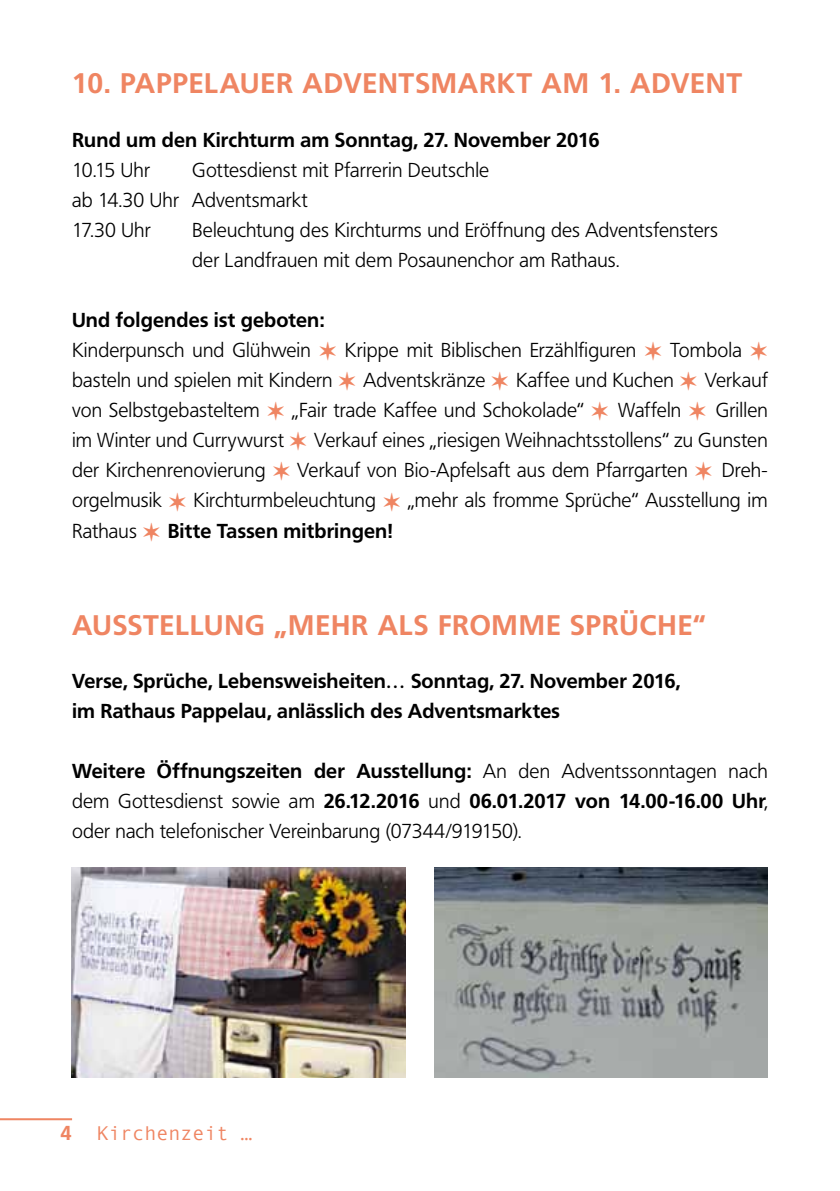
<style>
.page{position:relative;width:840px;height:1191px;background:#fff}
.page>*{position:absolute;margin:0;border:0;box-sizing:border-box;transform-origin:0 0}
.t1{font:700 28px "Frutiger BQ";letter-spacing:.03em;color:#ef8562}
.t2{font:300 20px/30px "Frutiger BQ";letter-spacing:.005em;color:#000}
.t3{font:700 20px/30px "Frutiger BQ";letter-spacing:.005em;color:#000}
.t4{font:20px "Andale Mono";color:#ef8562}
.s1{font-weight:300}
.s2{font-weight:700}
.s3{font-family:"Frutiger BQ";font-weight:700}
</style>
<div class="page">
<hr style="left:0;top:1118px;width:72px;height:2px;background:#ef8562">
<img style="left:72px;top:867px;width:333px;height:210px">
<img style="left:434px;top:867px;width:333px;height:210px">
<h1 class="t1" style="left:72px;top:66px;width:617px">10. pappelau er adventsmarkt am 1. ADVEN</h1>
<h1 class="t1" style="left:726px;top:66px;width:17px">T</h1>
<p class="t3" style="left:72px;top:125px;width:529px">Rund um den Kirchturm am Sonntag, 27. November 2016</p>
<p class="t2" style="left:72px;top:156px;width:418px;text-indent:120px">Gottesdienst mit Pfarrerin Deutschle ab 14.30 Uhr Adventsmarkt<br>17.30 Uhr</p>
<p class="t2" style="left:72px;top:156px;width:79px">10.15 Uhr</p>
<p class="t2" style="left:192px;top:216px;width:527px">Beleuchtung des Kirchturms und Eröffnung des Adventsfensters der Landfrauen mit dem Posaunenchor am Rathaus.</p>
<p class="t3" style="left:72px;top:305px;width:254px">Und folgendes ist geboten:</p>
<p class="t2" style="left:72px;top:336px;width:240px">Kinderpunsch und Glühwein</p>
<p class="t2" style="left:344px;top:336px;width:293px">Krippe mit Biblischen Erzählfiguren</p>
<p class="t2" style="left:72px;top:336px;width:697px;text-indent:597px">Tombola basteln und spielen mit Kindern Adventskränze Kaffee und Kuchen Verkauf von Selbstgebasteltem</p>
<p class="t2" style="left:291px;top:396px;width:293px">„Fair trade Kaffee und Schokolade“</p>
<p class="t2" style="left:618px;top:396px;width:65px">Waffeln</p>
<p class="t2" style="left:72px;top:396px;width:697px;text-align:justify;text-indent:643px">Grillen im Winter und Currywurst Verkauf eines „riesigen Weihnachtsstollens“ zu Gunsten der Kirchenrenovierung</p>
<p class="t2" style="left:297px;top:456px;width:392px">Verkauf von Bio-Apfelsaft aus dem Pfarrgarten</p>
<p class="t2" style="left:721px;top:456px;width:48px">Dreh-</p>
<p class="t2" style="left:72px;top:486px;width:91px">orgelmusik</p>
<p class="t2" style="left:193px;top:486px;width:184px">Kirchturmbeleuchtung</p>
<p class="t2" style="left:407px;top:486px;width:361px">„mehr als fromme Sprüche“ Ausstellung im</p>
<p class="t3" style="left:72px;top:515px;width:322px"><span class="s1">Rathaus</span> Bitte Tassen mitbringen!</p>
<h1 class="t1" style="left:72px;top:609px;width:634px">AUSSTELLUNG „Mehr als fromm e sprüche“</h1>
<p class="t3" style="left:72px;top:665px;width:609px">Verse, Sprüche, Lebensweisheiten… Sonntag, 27. November 2016, im Rathaus Pappelau, anlässlich des Adventsmarktes</p>
<p class="t2" style="left:72px;top:756px;width:697px;text-align:justify"><span class="s2">Weitere Öffnungszeiten der Ausstellung:</span> An den Adventssonntagen nach dem Gottesdienst sowie am <span class="s2">26.12.2016</span> und <span class="s2">06.01.2017 von 14.00-16.00 Uhr</span>, oder nach telefonischer Vereinbarung (07344/919150).</p>
<p class="t4" style="left:60px;top:1120px;width:193px"><span class="s3">4</span> Kirchenzeit …</p>
</div>
